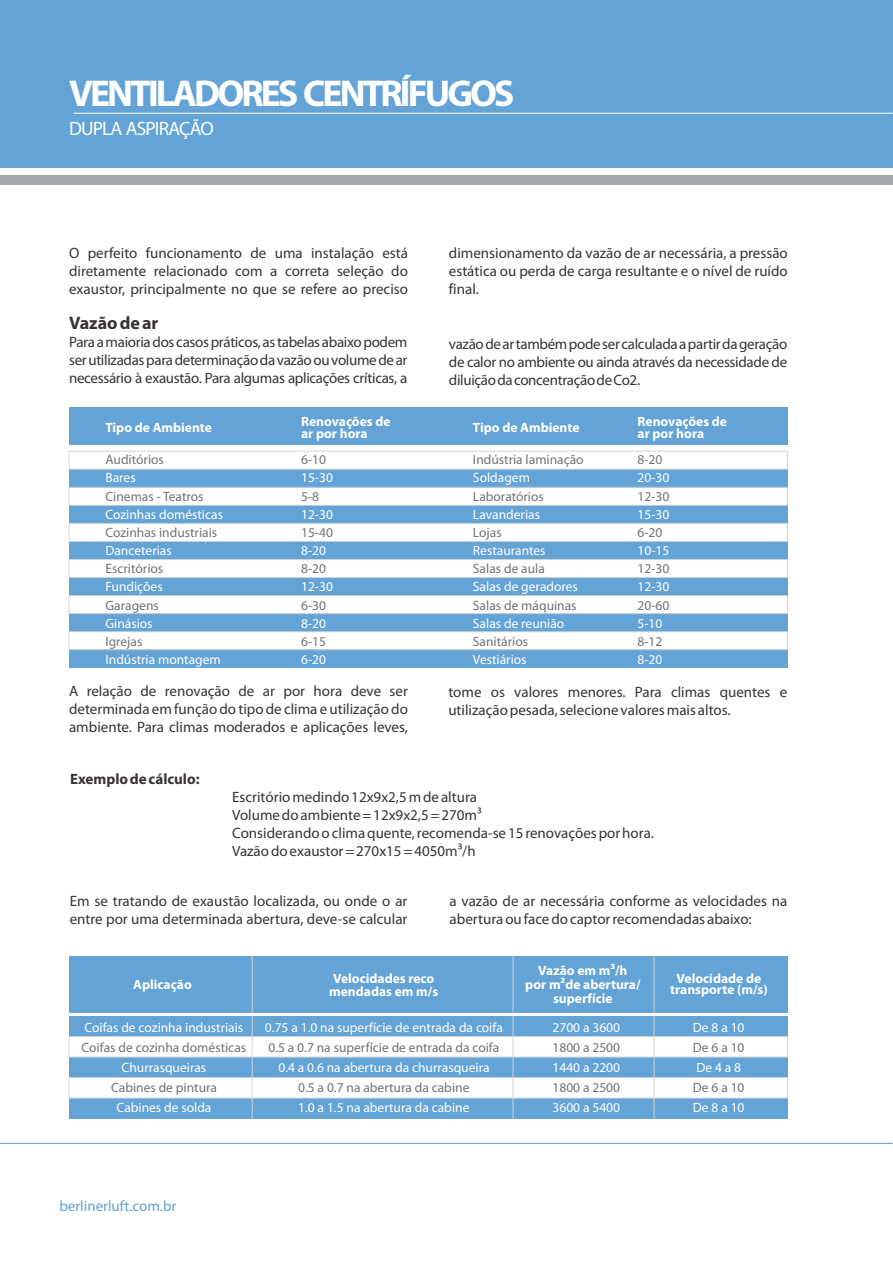
<style>
.page{position:relative;width:893px;height:1263px;background:#fff}
.page>*{position:absolute;margin:0;border:0;box-sizing:border-box;transform-origin:0 0}
.t1{font:700 37.5px "Myriad Pro";letter-spacing:-.075em;color:#fff}
.t2{font:19.35px "Myriad Pro";letter-spacing:-.045em;color:#fff}
.t3{font:700 18px "Myriad Pro";color:#383336}
.t4{font:15px/18px "Myriad Pro";color:#383336;text-align:justify}
.t5{font:15px "Myriad Pro";color:#63a3d6}
.t6{font:700 15px "Myriad Pro";color:#383336}
.t7{font:13.5px "Myriad Pro";color:#fff}
.t8{font:13.5px "Myriad Pro";color:#737375}
.t9{font:700 13.5px/13.6px "Myriad Pro";color:#fff}
</style>
<div class="page">
<div style="left:69px;top:956px;width:718px;height:56px;background:#63a3d6"></div>
<div style="left:69px;top:1016px;width:718px;height:20px;background:#63a3d6"></div>
<div style="left:69px;top:1057px;width:718px;height:20px;background:#63a3d6"></div>
<div style="left:69px;top:1098px;width:718px;height:20px;background:#63a3d6"></div>
<hr style="left:0;top:1143px;width:892px;height:1px;background:#63a3d6">
<div style="left:69px;top:408px;width:718px;height:37px;background:#63a3d6"></div>
<div style="left:69px;top:469px;width:718px;height:18px;background:#63a3d6"></div>
<div style="left:69px;top:505px;width:718px;height:18px;background:#63a3d6"></div>
<div style="left:69px;top:541px;width:718px;height:18px;background:#63a3d6"></div>
<div style="left:69px;top:577px;width:718px;height:19px;background:#63a3d6"></div>
<div style="left:69px;top:614px;width:718px;height:18px;background:#63a3d6"></div>
<div style="left:69px;top:650px;width:718px;height:18px;background:#63a3d6"></div>
<div style="left:69px;top:451px;width:719px;height:19px;border:1px solid #d1d4d6"></div>
<div style="left:69px;top:487px;width:719px;height:19px;border:1px solid #d1d4d6"></div>
<div style="left:69px;top:523px;width:719px;height:19px;border:1px solid #d1d4d6"></div>
<div style="left:69px;top:559px;width:719px;height:19px;border:1px solid #d1d4d6"></div>
<div style="left:69px;top:595px;width:719px;height:19px;border:1px solid #d1d4d6"></div>
<div style="left:69px;top:631px;width:719px;height:19px;border:1px solid #d1d4d6"></div>
<div style="left:69px;top:1036px;width:719px;height:21px;border:1px solid #d1d4d6"></div>
<div style="left:69px;top:1077px;width:719px;height:21px;border:1px solid #d1d4d6"></div>
<hr style="left:252px;top:1015px;width:1px;height:103px;background:#d1d4d6">
<hr style="left:513px;top:1015px;width:1px;height:103px;background:#d1d4d6">
<hr style="left:654px;top:1015px;width:1px;height:103px;background:#d1d4d6">
<hr style="left:252px;top:956px;width:1px;height:56px;background:#d1d4d6">
<hr style="left:513px;top:956px;width:1px;height:56px;background:#d1d4d6">
<hr style="left:654px;top:956px;width:1px;height:56px;background:#d1d4d6">
<div style="left:0;top:0;width:892px;height:168px;background:#63a3d6"></div>
<hr style="left:73px;top:113px;width:819px;height:1px;background:#fff">
<div style="left:0;top:175px;width:893px;height:10px;background:#a8abad"></div>
<h1 class="t1" style="left:69px;top:78px;width:447px">VENTILADORES CENTRÍFUGOS</h1>
<p class="t2" style="left:69px;top:120px;width:146px">DUPLA ASPIRAÇÃO</p>
<p class="t4" style="left:69px;top:245px;width:340px">O perfeito funcionamento de uma instalação está diretamente relacionado com a correta seleção do exaustor, principalmente no que se refere ao preciso</p>
<p class="t3" style="left:69px;top:315px;width:91px">Vazão de ar</p>
<p class="t4" style="left:69px;top:335px;width:340px">Paraamaioriados casospráticos,astabelasabaixopodem serutilizadasparadeterminaçãodavazãoouvolumedear necessário à exaustão. Para algumas aplicações críticas, a</p>
<p class="t4" style="left:449px;top:245px;width:340px">dimensionamento da vazão de ar necessária, a pressão estática ou perda de carga resultante e o nível de ruído final.</p>
<p class="t4" style="left:449px;top:336px;width:340px">vazãodeartambémpodesercalculadaapartirdageração de calor no ambiente ou ainda através da necessidade de diluiçãodaconcentraçãodeCo2.</p>
<p class="t9" style="left:105px;top:421px;width:108px">Tipo de Ambiente</p>
<p class="t9" style="left:301px;top:416px;width:91px;line-height:12.5px">Renovações de ar por hora</p>
<p class="t9" style="left:473px;top:421px;width:108px">Tipo de Ambiente</p>
<p class="t9" style="left:638px;top:417px;width:91px;line-height:11.7px">Renovações de ar por hora</p>
<p class="t8" style="left:105px;top:454px;width:60px">Auditórios</p>
<p class="t8" style="left:301px;top:454px;width:26px">6-10</p>
<p class="t8" style="left:473px;top:454px;width:112px">Indústria laminação</p>
<p class="t8" style="left:638px;top:454px;width:26px">8-20</p>
<p class="t7" style="left:105px;top:472px;width:32px">Bares</p>
<p class="t7" style="left:301px;top:472px;width:33px">15-30</p>
<p class="t7" style="left:473px;top:472px;width:59px">Soldagem</p>
<p class="t7" style="left:638px;top:472px;width:33px">20-30</p>
<p class="t8" style="left:105px;top:490px;width:100px">Cinemas - Teatros</p>
<p class="t8" style="left:301px;top:490px;width:19px">5-8</p>
<p class="t8" style="left:473px;top:490px;width:72px">Laboratórios</p>
<p class="t8" style="left:638px;top:490px;width:33px">12-30</p>
<p class="t7" style="left:105px;top:509px;width:119px">Cozinhas domésticas</p>
<p class="t7" style="left:301px;top:509px;width:33px">12-30</p>
<p class="t7" style="left:473px;top:509px;width:69px">Lavanderias</p>
<p class="t7" style="left:638px;top:509px;width:33px">15-30</p>
<p class="t8" style="left:105px;top:527px;width:113px">Cozinhas industriais</p>
<p class="t8" style="left:301px;top:527px;width:33px">15-40</p>
<p class="t8" style="left:473px;top:527px;width:30px">Lojas</p>
<p class="t8" style="left:638px;top:527px;width:26px">6-20</p>
<p class="t7" style="left:105px;top:545px;width:68px">Danceterias</p>
<p class="t7" style="left:301px;top:545px;width:26px">8-20</p>
<p class="t7" style="left:473px;top:545px;width:74px">Restaurantes</p>
<p class="t7" style="left:638px;top:545px;width:33px">10-15</p>
<p class="t8" style="left:105px;top:563px;width:59px">Escritórios</p>
<p class="t8" style="left:301px;top:563px;width:26px">8-20</p>
<p class="t8" style="left:473px;top:563px;width:73px">Salas de aula</p>
<p class="t8" style="left:638px;top:563px;width:33px">12-30</p>
<p class="t7" style="left:105px;top:581px;width:59px">Fundições</p>
<p class="t7" style="left:301px;top:581px;width:33px">12-30</p>
<p class="t7" style="left:473px;top:581px;width:106px">Salas de geradores</p>
<p class="t7" style="left:638px;top:581px;width:33px">12-30</p>
<p class="t8" style="left:105px;top:599px;width:55px">Garagens</p>
<p class="t8" style="left:301px;top:599px;width:26px">6-30</p>
<p class="t8" style="left:473px;top:599px;width:105px">Salas de máquinas</p>
<p class="t8" style="left:638px;top:599px;width:33px">20-60</p>
<p class="t7" style="left:105px;top:617px;width:49px">Ginásios</p>
<p class="t7" style="left:301px;top:617px;width:26px">8-20</p>
<p class="t7" style="left:473px;top:617px;width:93px">Salas de reunião</p>
<p class="t7" style="left:638px;top:617px;width:26px">5-10</p>
<p class="t8" style="left:105px;top:636px;width:38px">Igrejas</p>
<p class="t8" style="left:301px;top:636px;width:26px">6-15</p>
<p class="t8" style="left:473px;top:636px;width:57px">Sanitários</p>
<p class="t8" style="left:638px;top:636px;width:26px">8-12</p>
<p class="t7" style="left:105px;top:654px;width:117px">Indústria montagem</p>
<p class="t7" style="left:301px;top:654px;width:26px">6-20</p>
<p class="t7" style="left:473px;top:654px;width:55px">Vestiários</p>
<p class="t7" style="left:638px;top:654px;width:26px">8-20</p>
<p class="t4" style="left:69px;top:683px;width:340px">A relação de renovação de ar por hora deve ser determinada em função do tipo de clima e utilização do ambiente. Para climas moderados e aplicações leves,</p>
<p class="t4" style="left:448px;top:684px;width:340px">tome os valores menores. Para climas quentes e utilização pesada, selecione valores mais altos.</p>
<p class="t6" style="left:70px;top:773px;width:131px">Exemplo de cálculo:</p>
<p class="t4" style="left:232px;top:789px;width:423px;text-align:left">Escritório medindo 12x9x2,5 m de altura<br>Volume do ambiente = 12x9x2,5 = 270m³<br>Considerando o clima quente, recomenda-se 15 renovações por hora.<br>Vazão do exaustor = 270x15 = 4050m³/h</p>
<p class="t4" style="left:70px;top:893px;width:339px">Em se tratando de exaustão localizada, ou onde o ar entre por uma determinada abertura, deve-se calcular</p>
<p class="t4" style="left:450px;top:893px;width:339px">a vazão de ar necessária conforme as velocidades na abertura ou face do captor recomendadas abaixo:</p>
<p class="t9" style="left:133px;top:978px;width:60px">Aplicação</p>
<p class="t9" style="left:329px;top:972px;width:110px">Velocidades reco mendadas em m/s</p>
<p class="t9" style="left:525px;top:965px;width:117px;text-align:center">Vazão em m³/h<br>por m²de abertura/ superfície</p>
<p class="t9" style="left:670px;top:973px;width:99px;line-height:11.9px;text-align:center">Velocidade de transporte (m/s)</p>
<p class="t7" style="left:84px;top:1021px;width:160px">Coifas de cozinha industriais</p>
<p class="t7" style="left:265px;top:1021px;width:239px">0.75 a 1.0 na superfície de entrada da coifa</p>
<p class="t7" style="left:552px;top:1021px;width:69px">2700 a 3600</p>
<p class="t7" style="left:693px;top:1021px;width:53px">De 8 a 10</p>
<p class="t8" style="left:82px;top:1041px;width:166px">Coifas de cozinha domésticas</p>
<p class="t8" style="left:268px;top:1041px;width:232px">0.5 a 0.7 na superfície de entrada da coifa</p>
<p class="t8" style="left:552px;top:1041px;width:69px">1800 a 2500</p>
<p class="t8" style="left:693px;top:1041px;width:53px">De 6 a 10</p>
<p class="t7" style="left:122px;top:1061px;width:86px">Churrasqueiras</p>
<p class="t7" style="left:278px;top:1061px;width:213px">0.4 a 0.6 na abertura da churrasqueira</p>
<p class="t7" style="left:552px;top:1061px;width:69px">1440 a 2200</p>
<p class="t7" style="left:696px;top:1061px;width:46px">De 4 a 8</p>
<p class="t8" style="left:111px;top:1082px;width:107px">Cabines de pintura</p>
<p class="t8" style="left:298px;top:1082px;width:173px">0.5 a 0.7 na abertura da cabine</p>
<p class="t8" style="left:552px;top:1082px;width:69px">1800 a 2500</p>
<p class="t8" style="left:693px;top:1082px;width:53px">De 6 a 10</p>
<p class="t7" style="left:117px;top:1102px;width:96px">Cabines de solda</p>
<p class="t7" style="left:298px;top:1102px;width:173px">1.0 a 1.5 na abertura da cabine</p>
<p class="t7" style="left:552px;top:1102px;width:69px">3600 a 5400</p>
<p class="t7" style="left:693px;top:1102px;width:53px">De 8 a 10</p>
<p class="t5" style="left:59px;top:1200px;width:119px">berlinerluft.com.br</p>
</div>
